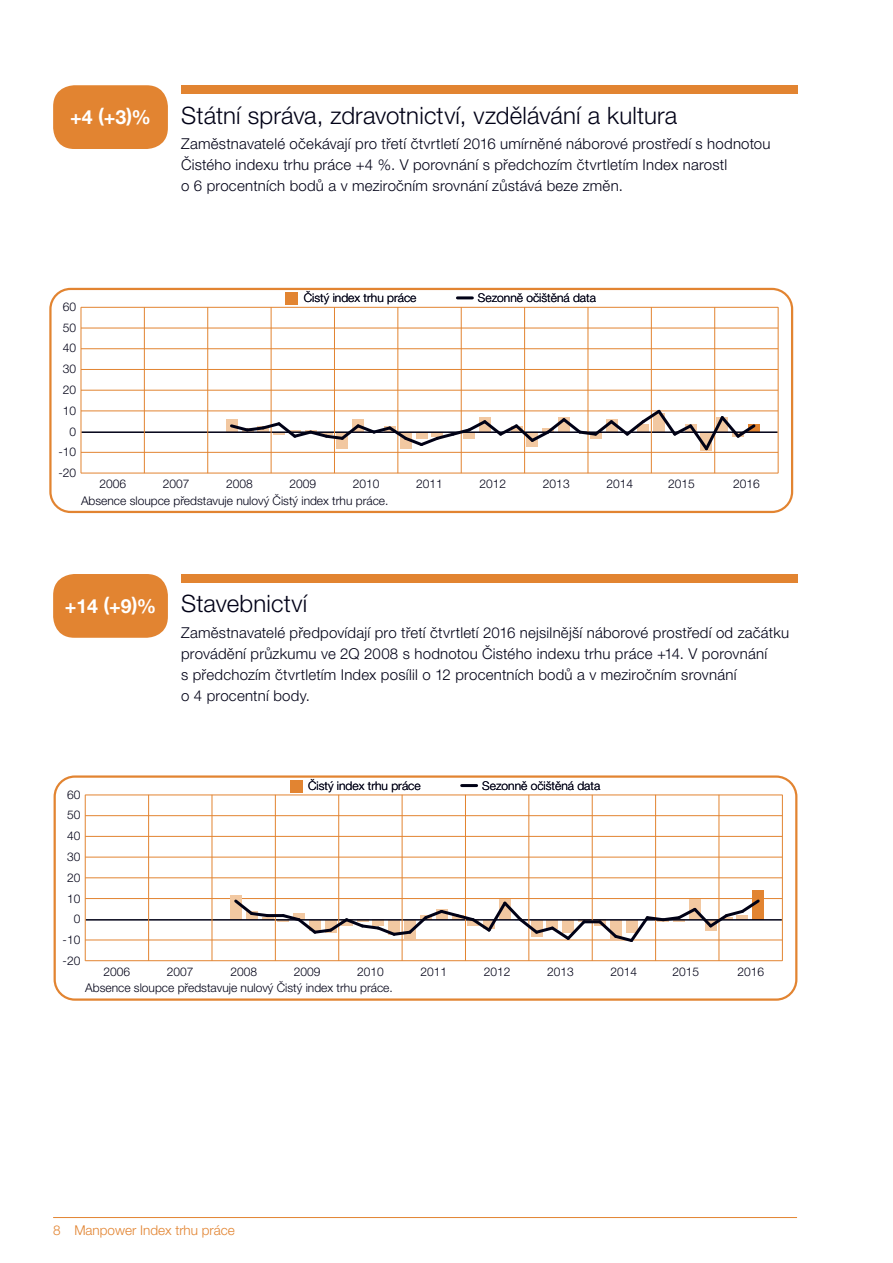
<style>
.page{position:relative;width:893px;height:1263px;background:#fff}
.page>*{position:absolute;margin:0;border:0;box-sizing:border-box;transform-origin:0 0}
.t1{font:300 24px "Helvetica Neue LT Pro";letter-spacing:.01em;color:#000116}
.t2{font:300 24px "Helvetica Neue LT Std";letter-spacing:.005em;color:#000116}
.t3{font:700 19.5px "Helvetica Neue LT Std";color:#fff}
.t4{font:300 15px/21px "Helvetica Neue LT Pro";letter-spacing:.015em;color:#000116}
.t5{font:300 13.5px "Helvetica Neue LT Pro";color:#e28431}
.t6{font:300 12px "Helvetica Neue LT Pro";color:#000116}
.t7{font:300 12px "Helvetica Neue LT Std";color:#000116}
</style>
<div class="page">
<hr style="left:53px;top:1217px;width:744px;height:1px;background:#e28431">
<svg style="left:49px;top:288px;width:744px;height:225px"></svg>
<hr style="left:457px;top:296px;width:15px;height:3px;background:#000116">
<div style="left:285px;top:292px;width:13px;height:13px;background:#e28431"></div>
<hr style="left:81px;top:473px;width:697px;height:1px;background:#e28431">
<hr style="left:81px;top:452px;width:697px;height:1px;background:#e28431">
<hr style="left:81px;top:411px;width:697px;height:1px;background:#e28431">
<hr style="left:81px;top:390px;width:697px;height:1px;background:#e28431">
<hr style="left:81px;top:369px;width:697px;height:1px;background:#e28431">
<hr style="left:81px;top:348px;width:697px;height:1px;background:#e28431">
<hr style="left:81px;top:328px;width:697px;height:1px;background:#e28431">
<hr style="left:81px;top:307px;width:697px;height:1px;background:#e28431">
<div style="left:226px;top:419px;width:11px;height:13px;background:#f2c8a1"></div>
<div style="left:748px;top:424px;width:11px;height:8px;background:#e28431"></div>
<hr style="left:81px;top:431px;width:697px;height:2px;background:#000116">
<hr style="left:81px;top:307px;width:1px;height:166px;background:#e28431">
<hr style="left:144px;top:307px;width:1px;height:166px;background:#e28431">
<hr style="left:207px;top:307px;width:1px;height:166px;background:#e28431">
<hr style="left:271px;top:307px;width:1px;height:166px;background:#e28431">
<hr style="left:334px;top:307px;width:1px;height:166px;background:#e28431">
<hr style="left:398px;top:307px;width:1px;height:166px;background:#e28431">
<hr style="left:461px;top:307px;width:1px;height:166px;background:#e28431">
<hr style="left:524px;top:307px;width:1px;height:166px;background:#e28431">
<hr style="left:588px;top:307px;width:1px;height:166px;background:#e28431">
<hr style="left:651px;top:307px;width:1px;height:166px;background:#e28431">
<hr style="left:714px;top:307px;width:1px;height:166px;background:#e28431">
<hr style="left:778px;top:307px;width:1px;height:166px;background:#e28431">
<svg style="left:228px;top:407px;width:530px;height:46px"></svg>
<svg style="left:54px;top:775px;width:743px;height:226px"></svg>
<hr style="left:462px;top:784px;width:15px;height:3px;background:#000116">
<div style="left:290px;top:780px;width:12px;height:12px;background:#e28431"></div>
<hr style="left:85px;top:960px;width:697px;height:1px;background:#e28431">
<hr style="left:85px;top:940px;width:697px;height:1px;background:#e28431">
<hr style="left:85px;top:898px;width:697px;height:1px;background:#e28431">
<hr style="left:85px;top:878px;width:697px;height:1px;background:#e28431">
<hr style="left:85px;top:857px;width:697px;height:1px;background:#e28431">
<hr style="left:85px;top:836px;width:697px;height:1px;background:#e28431">
<hr style="left:85px;top:815px;width:697px;height:1px;background:#e28431">
<hr style="left:85px;top:795px;width:697px;height:1px;background:#e28431">
<div style="left:230px;top:895px;width:12px;height:25px;background:#f2c8a1"></div>
<div style="left:752px;top:891px;width:12px;height:29px;background:#e28431"></div>
<hr style="left:86px;top:919px;width:696px;height:2px;background:#000116">
<hr style="left:85px;top:795px;width:1px;height:166px;background:#e28431">
<hr style="left:148px;top:795px;width:1px;height:166px;background:#e28431">
<hr style="left:212px;top:795px;width:1px;height:166px;background:#e28431">
<hr style="left:275px;top:795px;width:1px;height:166px;background:#e28431">
<hr style="left:338px;top:795px;width:1px;height:166px;background:#e28431">
<hr style="left:402px;top:795px;width:1px;height:166px;background:#e28431">
<hr style="left:465px;top:795px;width:1px;height:166px;background:#e28431">
<hr style="left:529px;top:795px;width:1px;height:166px;background:#e28431">
<hr style="left:592px;top:795px;width:1px;height:166px;background:#e28431">
<hr style="left:655px;top:795px;width:1px;height:166px;background:#e28431">
<hr style="left:719px;top:795px;width:1px;height:166px;background:#e28431">
<hr style="left:782px;top:795px;width:1px;height:166px;background:#e28431">
<svg style="left:231px;top:897px;width:359px;height:46px"></svg>
<hr style="left:584px;top:920px;width:16px;height:3px;background:#000116">
<svg style="left:596px;top:897px;width:166px;height:48px"></svg>
<div style="left:181px;top:85px;width:616px;height:9px;background:#e28431"></div>
<div style="left:181px;top:574px;width:616px;height:9px;background:#e28431"></div>
<div style="left:53px;top:85px;width:115px;height:64px;background:#e28431;border-radius:21px"></div>
<div style="left:53px;top:574px;width:115px;height:64px;background:#e28431;border-radius:21px"></div>
<h2 class="t3" style="left:70px;top:110px;width:82px">+4 (+3)%</h2>
<h1 class="t1" style="left:181px;top:106px;width:498px">Státní správa, zdravotnictví, vzdělávání a kultura</h1>
<p class="t4" style="left:181px;top:134px;width:591px">Zaměstnavatelé očekávají pro třetí čtvrtletí 2016 umírněné náborové prostředí s hodnotou<br>Čistého indexu trhu práce +4 %. V porovnání s předchozím čtvrtletím Index narostl<br>o 6 procentních bodů a v meziročním srovnání zůstává beze změn.</p>
<p class="t7" style="left:63px;top:302px;width:15px">60</p>
<p class="t7" style="left:63px;top:323px;width:15px">50</p>
<p class="t7" style="left:63px;top:344px;width:15px">40</p>
<p class="t7" style="left:63px;top:365px;width:15px">30</p>
<p class="t7" style="left:63px;top:385px;width:15px">20</p>
<p class="t7" style="left:63px;top:406px;width:15px">10</p>
<p class="t7" style="left:69px;top:427px;width:8px">0</p>
<p class="t7" style="left:58px;top:448px;width:19px">-10</p>
<p class="t7" style="left:58px;top:469px;width:19px">-20</p>
<p class="t6" style="left:304px;top:294px;width:114px">Čistý index trhu práce</p>
<p class="t6" style="left:478px;top:293px;width:119px">Sezonně očištěná data</p>
<p class="t7" style="left:163px;top:480px;width:28px">2007</p>
<p class="t6" style="left:81px;top:496px;width:309px">Absence sloupce představuje nulový Čistý index trhu práce.</p>
<p class="t7" style="left:99px;top:480px;width:28px">2006</p>
<p class="t7" style="left:226px;top:480px;width:28px">2008</p>
<p class="t7" style="left:289px;top:480px;width:28px">2009</p>
<p class="t7" style="left:353px;top:480px;width:28px">2010</p>
<p class="t7" style="left:416px;top:480px;width:28px">2011</p>
<p class="t7" style="left:480px;top:480px;width:28px">2012</p>
<p class="t7" style="left:543px;top:480px;width:28px">2013</p>
<p class="t7" style="left:606px;top:480px;width:28px">2014</p>
<p class="t7" style="left:668px;top:480px;width:28px">2015</p>
<p class="t7" style="left:733px;top:480px;width:28px">2016</p>
<h2 class="t3" style="left:65px;top:599px;width:93px">+14 (+9)%</h2>
<h1 class="t2" style="left:181px;top:595px;width:128px">Stavebnictví</h1>
<p class="t4" style="left:181px;top:623px;width:609px">Zaměstnavatelé předpovídají pro třetí čtvrtletí 2016 nejsilnější náborové prostředí od začátku provádění průzkumu ve 2Q 2008 s hodnotou Čistého indexu trhu práce +14. V porovnání<br>s předchozím čtvrtletím Index posílil o 12 procentních bodů a v meziročním srovnání<br>o 4 procentní body.</p>
<p class="t7" style="left:67px;top:790px;width:15px">60</p>
<p class="t7" style="left:67px;top:811px;width:15px">50</p>
<p class="t7" style="left:67px;top:832px;width:15px">40</p>
<p class="t7" style="left:67px;top:852px;width:15px">30</p>
<p class="t7" style="left:67px;top:873px;width:15px">20</p>
<p class="t7" style="left:67px;top:894px;width:15px">10</p>
<p class="t7" style="left:74px;top:915px;width:8px">0</p>
<p class="t7" style="left:63px;top:936px;width:19px">-10</p>
<p class="t7" style="left:63px;top:956px;width:19px">-20</p>
<p class="t6" style="left:308px;top:781px;width:114px">Čistý index trhu práce</p>
<p class="t6" style="left:482px;top:781px;width:119px">Sezonně očištěná data</p>
<p class="t7" style="left:167px;top:968px;width:28px">2007</p>
<p class="t6" style="left:85px;top:984px;width:309px">Absence sloupce představuje nulový Čistý index trhu práce.</p>
<p class="t7" style="left:104px;top:968px;width:28px">2006</p>
<p class="t7" style="left:230px;top:968px;width:28px">2008</p>
<p class="t7" style="left:294px;top:968px;width:28px">2009</p>
<p class="t7" style="left:357px;top:968px;width:28px">2010</p>
<p class="t7" style="left:420px;top:968px;width:28px">2011</p>
<p class="t7" style="left:484px;top:968px;width:28px">2012</p>
<p class="t7" style="left:547px;top:968px;width:28px">2013</p>
<p class="t7" style="left:611px;top:968px;width:28px">2014</p>
<p class="t7" style="left:672px;top:968px;width:28px">2015</p>
<p class="t7" style="left:737px;top:968px;width:28px">2016</p>
<p class="t5" style="left:53px;top:1225px;width:183px">8 Manpower Index trhu práce</p>
</div>
